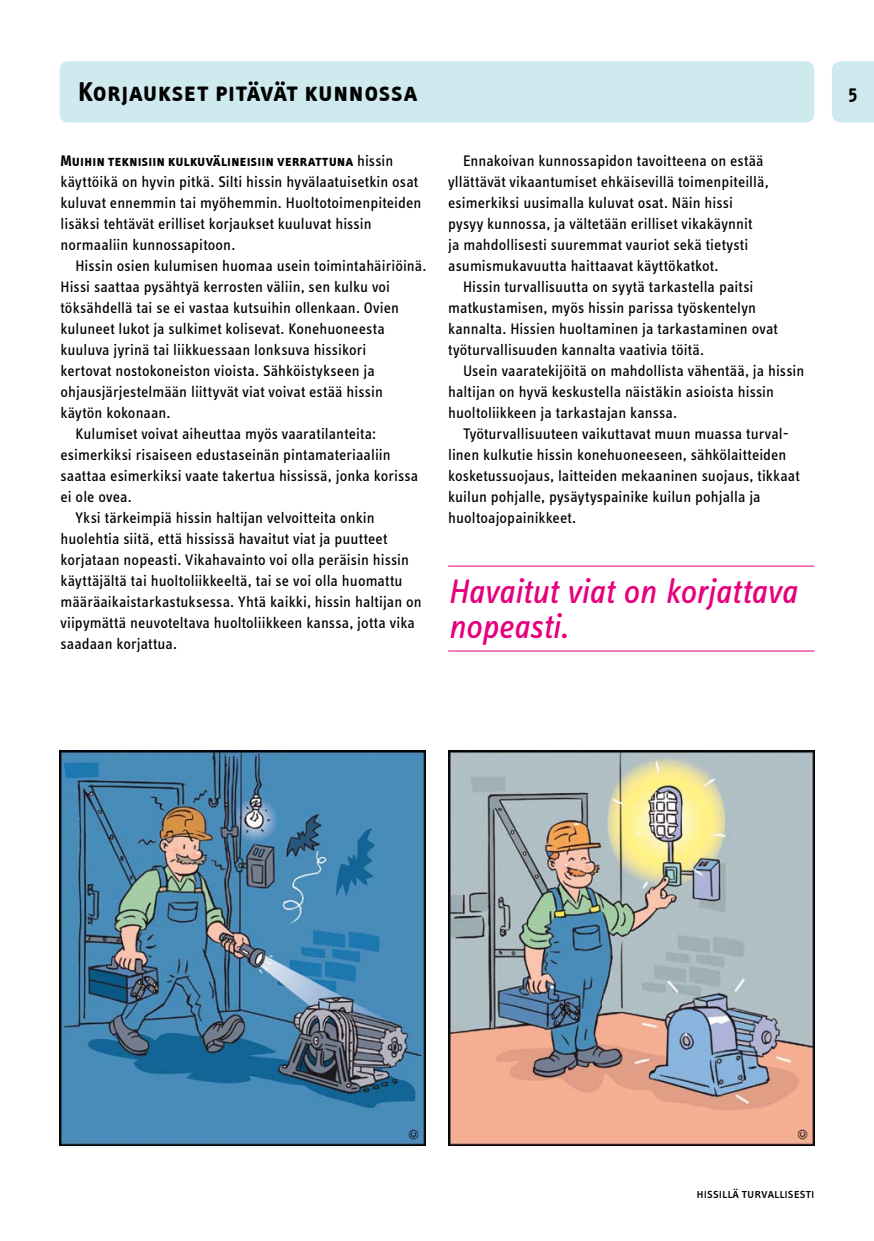
<style>
.page{position:relative;width:874px;height:1241px;background:#fff}
.page>*{position:absolute;margin:0;border:0;box-sizing:border-box;transform-origin:0 0}
.t1{font:italic 35px/35px "Info Text OT";letter-spacing:-.005em;color:#e6007d}
.t2{font:28px "Info Text Bold Caps";letter-spacing:.02em;color:#000}
.t3{font:700 19.25px "Info Text OT";color:#000}
.t4{font:15.75px/21px "Info Text OT";letter-spacing:.005em;color:#000}
.t5{font:15.75px "Info Text Bold Caps";letter-spacing:.01em;color:#000}
.t6{font:14px "Info Text Book Caps";color:#000}
.s1{font-family:"Info Text OT"}
</style>
<div class="page">
<div style="left:832px;top:61px;width:41px;height:61px;background:#cfeaef"></div>
<div style="left:60px;top:61px;width:754px;height:61px;background:#cfeaef;border-radius:9px"></div>
<hr style="left:448px;top:565px;width:366px;height:1px;background:#e6007d">
<hr style="left:448px;top:650px;width:366px;height:1px;background:#e6007d">
<img style="left:448px;top:750px;width:366px;height:394px">
<img style="left:60px;top:750px;width:365px;height:394px">
<h2 class="t2" style="left:78px;top:75px;width:340px">Korjaukset pitävät kunnossa</h2>
<p class="t3" style="left:848px;top:81px;width:10px">5</p>
<p class="t5" style="left:60px;top:151px;width:334px">Muihin teknisiin kulkuvälineisiin verrattuna <span class="s1">hissin</span></p>
<p class="t4" style="left:60px;top:170px;width:362px">käyttöikä on hyvin pitkä. Silti hissin hyvälaatuisetkin osat kuluvat ennemmin tai myöhemmin. Huoltotoimenpiteiden lisäksi tehtävät erilliset korjaukset kuuluvat hissin normaaliin kunnossapitoon.</p>
<p class="t4" style="left:75px;top:254px;width:352px">Hissin osien kulumisen huomaa usein toimintahäiriöinä.</p>
<p class="t4" style="left:60px;top:275px;width:331px">Hissi saattaa pysähtyä kerrosten väliin, sen kulku voi</p>
<p class="t4" style="left:60px;top:296px;width:340px">töksähdellä tai se ei vastaa kutsuihin ollenkaan. Ovien</p>
<p class="t4" style="left:60px;top:317px;width:325px">kuluneet lukot ja sulkimet kolisevat. Konehuoneesta</p>
<p class="t4" style="left:60px;top:338px;width:307px">kuuluva jyrinä tai liikkuessaan lonksuva hissikori</p>
<p class="t4" style="left:60px;top:359px;width:315px">kertovat nostokoneiston vioista. Sähköistykseen ja</p>
<p class="t4" style="left:60px;top:380px;width:324px">ohjausjärjestelmään liittyvät viat voivat estää hissin</p>
<p class="t4" style="left:60px;top:401px;width:111px">käytön kokonaan.</p>
<p class="t4" style="left:75px;top:422px;width:302px">Kulumiset voivat aiheuttaa myös vaaratilanteita:</p>
<p class="t4" style="left:60px;top:443px;width:331px">esimerkiksi risaiseen edustaseinän pintamateriaaliin</p>
<p class="t4" style="left:60px;top:464px;width:359px">saattaa esimerkiksi vaate takertua hississä, jonka korissa</p>
<p class="t4" style="left:60px;top:485px;width:73px">ei ole ovea.</p>
<p class="t4" style="left:75px;top:506px;width:301px">Yksi tärkeimpiä hissin haltijan velvoitteita onkin</p>
<p class="t4" style="left:60px;top:527px;width:328px">huolehtia siitä, että hississä havaitut viat ja puutteet</p>
<p class="t4" style="left:60px;top:548px;width:350px">korjataan nopeasti. Vikahavainto voi olla peräisin hissin</p>
<p class="t4" style="left:60px;top:569px;width:343px">käyttäjältä tai huoltoliikkeeltä, tai se voi olla huomattu</p>
<p class="t4" style="left:60px;top:590px;width:362px">määräaikaistarkastuksessa. Yhtä kaikki, hissin haltijan on</p>
<p class="t4" style="left:60px;top:611px;width:356px">viipymättä neuvoteltava huoltoliikkeen kanssa, jotta vika</p>
<p class="t4" style="left:60px;top:632px;width:118px">saadaan korjattua.</p>
<p class="t4" style="left:448px;top:149px;width:322px;text-indent:15px">Ennakoivan kunnossapidon tavoitteena on estää yllättävät vikaantumiset ehkäisevillä toimenpiteillä, esimerkiksi uusimalla kuluvat osat. Näin hissi pysyy kunnossa, ja vältetään erilliset vikakäynnit<br>ja mahdollisesti suuremmat vauriot sekä tietysti asumismukavuutta haittaavat käyttökatkot.</p>
<p class="t4" style="left:448px;top:275px;width:331px;text-indent:15px">Hissin turvallisuutta on syytä tarkastella paitsi matkustamisen, myös hissin parissa työskentelyn kannalta. Hissien huoltaminen ja tarkastaminen ovat työturvallisuuden kannalta vaativia töitä.</p>
<p class="t4" style="left:448px;top:359px;width:357px;text-indent:15px">Usein vaaratekijöitä on mahdollista vähentää, ja hissin haltijan on hyvä keskustella näistäkin asioista hissin huoltoliikkeen ja tarkastajan kanssa.</p>
<p class="t4" style="left:448px;top:422px;width:353px;text-indent:15px">Työturvallisuuteen vaikuttavat muun muassa turval&shy;linen kulkutie hissin konehuoneeseen, sähkölaitteiden kosketussuojaus, laitteiden mekaaninen suojaus, tikkaat kuilun pohjalle, pysäytyspainike kuilun pohjalla ja huoltoajopainikkeet.</p>
<h1 class="t1" style="left:448px;top:573px;width:350px">Havaitut viat on korjattava nopeasti.</h1>
<p class="t6" style="left:696px;top:1184px;width:119px">hissillä turvallisesti</p>
</div>
